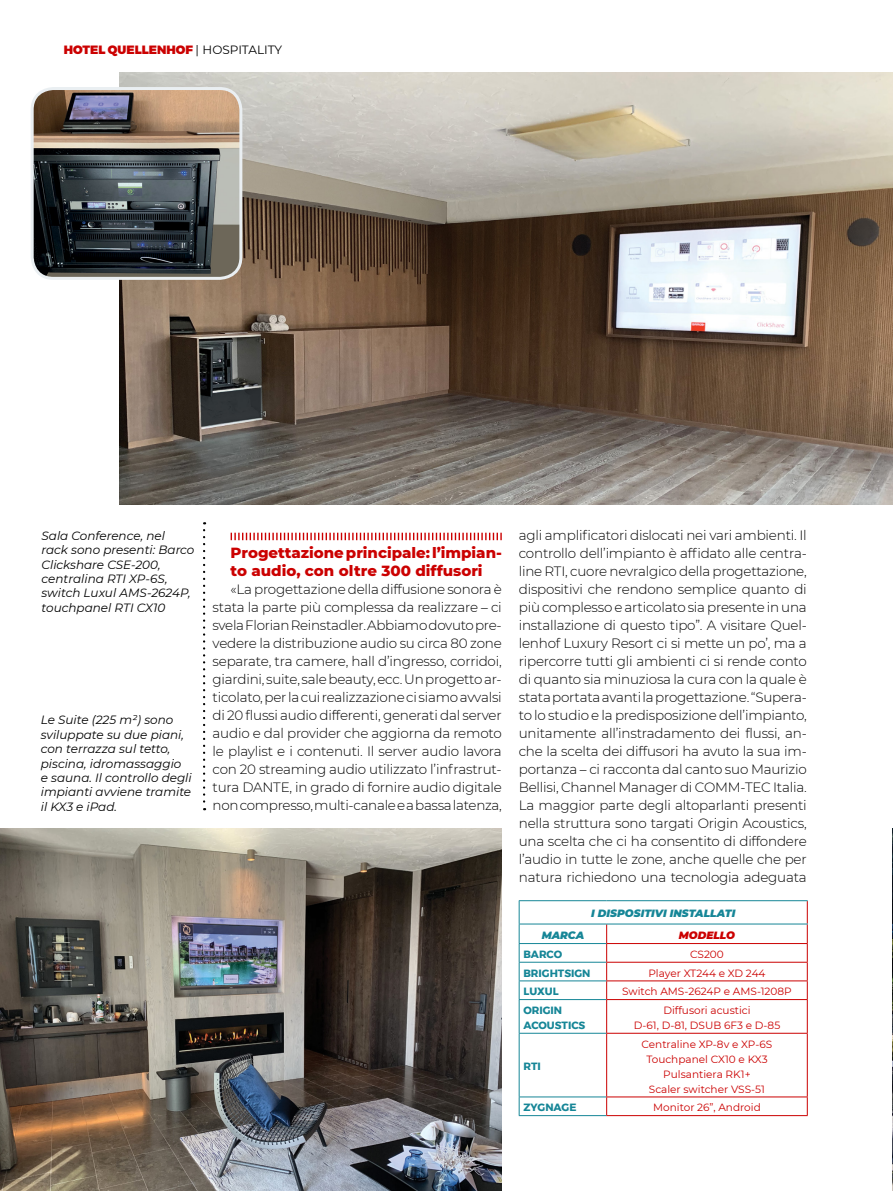
<style>
.page{position:relative;width:893px;height:1191px;background:#fff}
.page>*{position:absolute;margin:0;border:0;box-sizing:border-box;transform-origin:0 0}
.t1{font:800 15px/18px "Montserrat";color:#cb0101}
.t2{font:300 13.5px/18px "Montserrat";letter-spacing:-.015em;color:#000;text-align:justify}
.t3{font:italic 12px/14.4px "Montserrat";color:#000}
.t4{font:900 12px "Montserrat";color:#cb0101}
.t5{font:10.5px/15px "Montserrat";color:#cb0101;text-align:center}
.t6{font:700 10.5px/15px "Montserrat";color:#168697}
.t7{font:italic 900 10.5px "Montserrat";color:#168697}
.t8{font:italic 900 10.5px "Montserrat";color:#cb0101}
.s1{font-weight:400;color:#000}
</style>
<div class="page">
<svg style="left:231px;top:533px;width:271px;height:7px"></svg>
<img style="left:119px;top:72px;width:774px;height:432px">
<img style="left:34px;top:89px;width:207px;height:189px">
<div style="left:31px;top:87px;width:211px;height:193px;border:3px solid #eaeff2;border-radius:21px"></div>
<img style="left:0;top:828px;width:502px;height:363px">
<img style="left:892px;top:828px;width:1px;height:363px">
<hr style="left:606px;top:943px;width:202px;height:1px;background:#cb0101">
<hr style="left:606px;top:961px;width:202px;height:1px;background:#cb0101">
<hr style="left:606px;top:980px;width:202px;height:1px;background:#cb0101">
<svg style="left:606px;top:924px;width:1px;height:75px"></svg>
<svg style="left:807px;top:901px;width:1px;height:98px"></svg>
<hr style="left:606px;top:999px;width:202px;height:1px;background:#cb0101">
<hr style="left:606px;top:1000px;width:1px;height:32px;background:#cb0101">
<hr style="left:807px;top:1000px;width:1px;height:32px;background:#cb0101">
<hr style="left:606px;top:1032px;width:202px;height:1px;background:#cb0101">
<hr style="left:606px;top:1033px;width:1px;height:63px;background:#cb0101">
<hr style="left:807px;top:1033px;width:1px;height:63px;background:#cb0101">
<hr style="left:606px;top:1096px;width:202px;height:1px;background:#cb0101">
<svg style="left:606px;top:1097px;width:1px;height:18px"></svg>
<svg style="left:807px;top:1097px;width:1px;height:18px"></svg>
<hr style="left:606px;top:1115px;width:202px;height:1px;background:#cb0101">
<hr style="left:519px;top:900px;width:88px;height:1px;background:#168697">
<hr style="left:607px;top:900px;width:201px;height:1px;background:#168697">
<hr style="left:519px;top:923px;width:88px;height:1px;background:#168697">
<hr style="left:607px;top:923px;width:201px;height:1px;background:#168697">
<hr style="left:519px;top:943px;width:87px;height:1px;background:#168697">
<hr style="left:519px;top:961px;width:87px;height:1px;background:#168697">
<hr style="left:519px;top:980px;width:87px;height:1px;background:#168697">
<svg style="left:519px;top:901px;width:1px;height:98px"></svg>
<hr style="left:519px;top:999px;width:87px;height:1px;background:#168697">
<hr style="left:519px;top:1000px;width:1px;height:32px;background:#168697">
<hr style="left:519px;top:1032px;width:87px;height:1px;background:#168697">
<hr style="left:519px;top:1033px;width:1px;height:63px;background:#168697">
<hr style="left:519px;top:1096px;width:87px;height:1px;background:#168697">
<svg style="left:519px;top:1097px;width:1px;height:18px"></svg>
<hr style="left:519px;top:1115px;width:87px;height:1px;background:#168697">
<svg style="left:203px;top:530px;width:2px;height:280px"></svg>
<p class="t4" style="left:64px;top:40px;width:220px">HOTEL QUELLENHOF <span class="s1">| HOSPITALITY</span></p>
<p class="t3" style="left:42px;top:528px;width:154px">Sala Conference, nel rack sono presenti: Barco<br>Clickshare CSE-200, centralina RTI XP-6S, switch Luxul AMS-2624P, touchpanel RTI CX10</p>
<p class="t3" style="left:41px;top:712px;width:152px">Le Suite (225 m²) sono sviluppate su due piani, con terrazza sul tetto, piscina, idromassaggio<br>e sauna. Il controllo degli impianti avviene tramite il KX3 e iPad.</p>
<p class="t1" style="left:231px;top:543px;width:273px">Progettazione principale: l’impian&shy;to audio, con oltre 300 diffusori</p>
<p class="t2" style="left:213px;top:580px;width:291px;text-indent:18px">«La progettazione della diffusione sonora è stata la parte più complessa da realizzare – ci svela Florian Reinstadler. Abbiamo dovuto pre&shy;vedere la distribuzione audio su circa 80 zone separate, tra camere, hall d’ingresso, corridoi, giardini, suite, sale beauty, ecc. Un progetto ar&shy;ticolato, per la cui realizzazione ci siamo avvalsi di 20 flussi audio differenti, generati dal server audio e dal provider che aggiorna da remoto le playlist e i contenuti. Il server audio lavora con 20 streaming audio utilizzato l’infrastrut&shy;tura DANTE, in grado di fornire audio digitale non compresso, multi-canale e a bassa latenza,</p>
<p class="t2" style="left:519px;top:526px;width:290px">agli amplificatori dislocati nei vari ambienti. Il controllo dell’impianto è affidato alle centra&shy;line RTI, cuore nevralgico della progettazione, dispositivi che rendono semplice quanto di più complesso e articolato sia presente in una installazione di questo tipo”. A visitare Quel&shy;lenhof Luxury Resort ci si mette un po’, ma a ripercorre tutti gli ambienti ci si rende conto di quanto sia minuziosa la cura con la quale è stata portata avanti la progettazione. “Supera&shy;to lo studio e la predisposizione dell’impianto, unitamente all’instradamento dei flussi, an&shy;che la scelta dei diffusori ha avuto la sua im&shy;portanza – ci racconta dal canto suo Maurizio Bellisi, Channel Manager di COMM-TEC Italia.<br>La maggior parte degli altoparlanti presenti nella struttura sono targati Origin Acoustics, una scelta che ci ha consentito di diffondere l’audio in tutte le zone, anche quelle che per natura richiedono una tecnologia adeguata</p>
<p class="t7" style="left:591px;top:905px;width:146px">I DISPOSITIVI INSTALLATI</p>
<p class="t7" style="left:542px;top:927px;width:44px">MARCA</p>
<p class="t8" style="left:679px;top:927px;width:58px">MODELLO</p>
<p class="t6" style="left:523px;top:946px;width:40px">BARCO</p>
<p class="t5" style="left:690px;top:946px;width:35px">CS200</p>
<p class="t6" style="left:523px;top:965px;width:69px">BRIGHTSIGN</p>
<p class="t5" style="left:648px;top:965px;width:119px">Player XT244 e XD 244</p>
<p class="t6" style="left:523px;top:984px;width:37px">LUXUL</p>
<p class="t5" style="left:622px;top:983px;width:171px">Switch AMS-2624P e AMS-1208P</p>
<p class="t6" style="left:523px;top:1002px;width:63px">ORIGIN<br>ACOUSTICS</p>
<p class="t5" style="left:634px;top:1002px;width:148px">Diffusori acustici<br>D-61, D-81, DSUB 6F3 e D-85</p>
<p class="t6" style="left:523px;top:1059px;width:19px">RTI</p>
<p class="t5" style="left:642px;top:1036px;width:132px">Centraline XP-8v e XP-6S<br>Touchpanel CX10 e KX3<br>Pulsantiera RK1+<br>Scaler switcher VSS-51</p>
<p class="t6" style="left:523px;top:1100px;width:55px">ZYGNAGE</p>
<p class="t5" style="left:653px;top:1099px;width:109px">Monitor 26”, Android</p>
</div>
